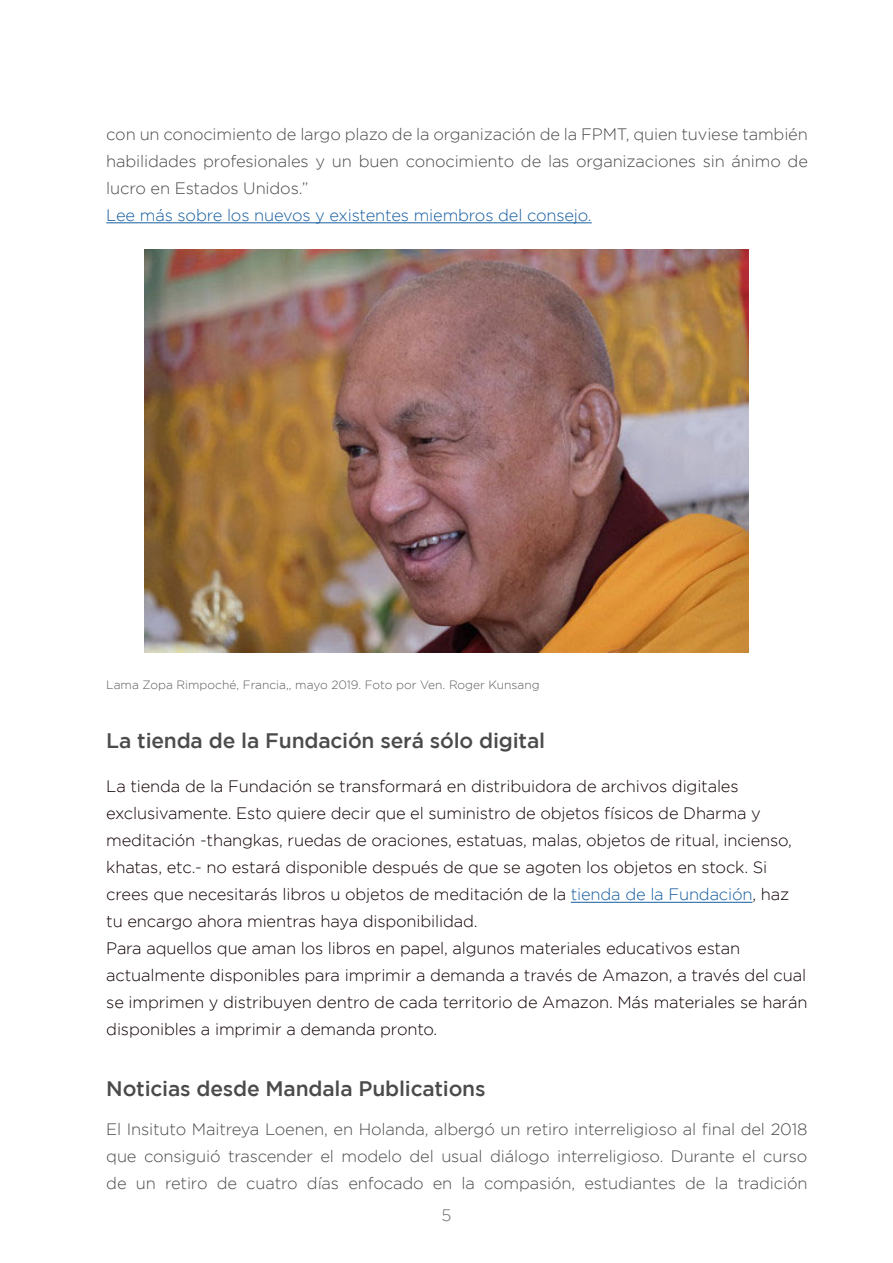
<style>
.page{position:relative;width:893px;height:1263px;background:#fff}
.page>*{position:absolute;margin:0;border:0;box-sizing:border-box;transform-origin:0 0}
.t1{font:500 21px "Gotham";letter-spacing:-.01em;color:#4c4b4b}
.t2{font:300 16.5px/27px "Gotham";letter-spacing:-.01em;color:#110002}
.t3{font:300 16.5px/27px "Gotham";letter-spacing:-.01em;color:#4c4b4b;text-align:justify}
.t4{font:300 16.5px "Gotham";letter-spacing:-.01em;color:#175d9e}
.t5{font:300 16.5px "Gotham";color:#696768}
.pie_de_foto{font:300 12px "Gotham";color:#5d5b5c}
.s1{color:#175d9e}
</style>
<div class="page">
<img style="left:144px;top:249px;width:605px;height:403px">
<hr style="left:106px;top:223px;width:486px;height:1px;background:#175d9e">
<hr style="left:571px;top:902px;width:181px;height:1px;background:#175d9e">
<p class="t3" style="left:106px;top:120px;width:703px">con un conocimiento de largo plazo de la organización de la FPMT, quien tuviese también habilidades profesionales y un buen conocimiento de las organizaciones sin ánimo de lucro en Estados Unidos.”</p>
<p class="t4" style="left:106px;top:206px;width:487px">Lee más sobre los nuevos y existentes miembros del consejo.</p>
<p class="pie_de_foto" style="left:106px;top:678px;width:435px">Lama Zopa Rimpoché, Francia,, mayo 2019. Foto por Ven. Roger Kunsang</p>
<p class="t1" style="left:106px;top:728px;width:440px">La tienda de la Fundación será sólo digital</p>
<p class="t2" style="left:106px;top:772px;width:687px">La tienda de la Fundación se transformará en distribuidora de archivos digitales exclusivamente. Esto quiere decir que el suministro de objetos físicos de Dharma y meditación -thangkas, ruedas de oraciones, estatuas, malas, objetos de ritual, incienso, khatas, etc.- no estará disponible después de que se agoten los objetos en stock. Si crees que necesitarás libros u objetos de meditación de la <span class="s1">tienda de la Fundación</span>, haz tu encargo ahora mientras haya disponibilidad.</p>
<p class="t2" style="left:106px;top:934px;width:703px">Para aquellos que aman los libros en papel, algunos materiales educativos estan actualmente disponibles para imprimir a demanda a través de Amazon, a través del cual se imprimen y distribuyen dentro de cada territorio de Amazon. Más materiales se harán disponibles a imprimir a demanda pronto.</p>
<p class="t1" style="left:106px;top:1077px;width:381px">Noticias desde Mandala Publications</p>
<p class="t3" style="left:106px;top:1116px;width:703px">El Insituto Maitreya Loenen, en Holanda, albergó un retiro interreligioso al final del 2018 que consiguió trascender el modelo del usual diálogo interreligioso. Durante el curso de un retiro de cuatro días enfocado en la compasión, estudiantes de la tradición</p>
<p class="t5" style="left:441px;top:1206px;width:11px">5</p>
</div>
